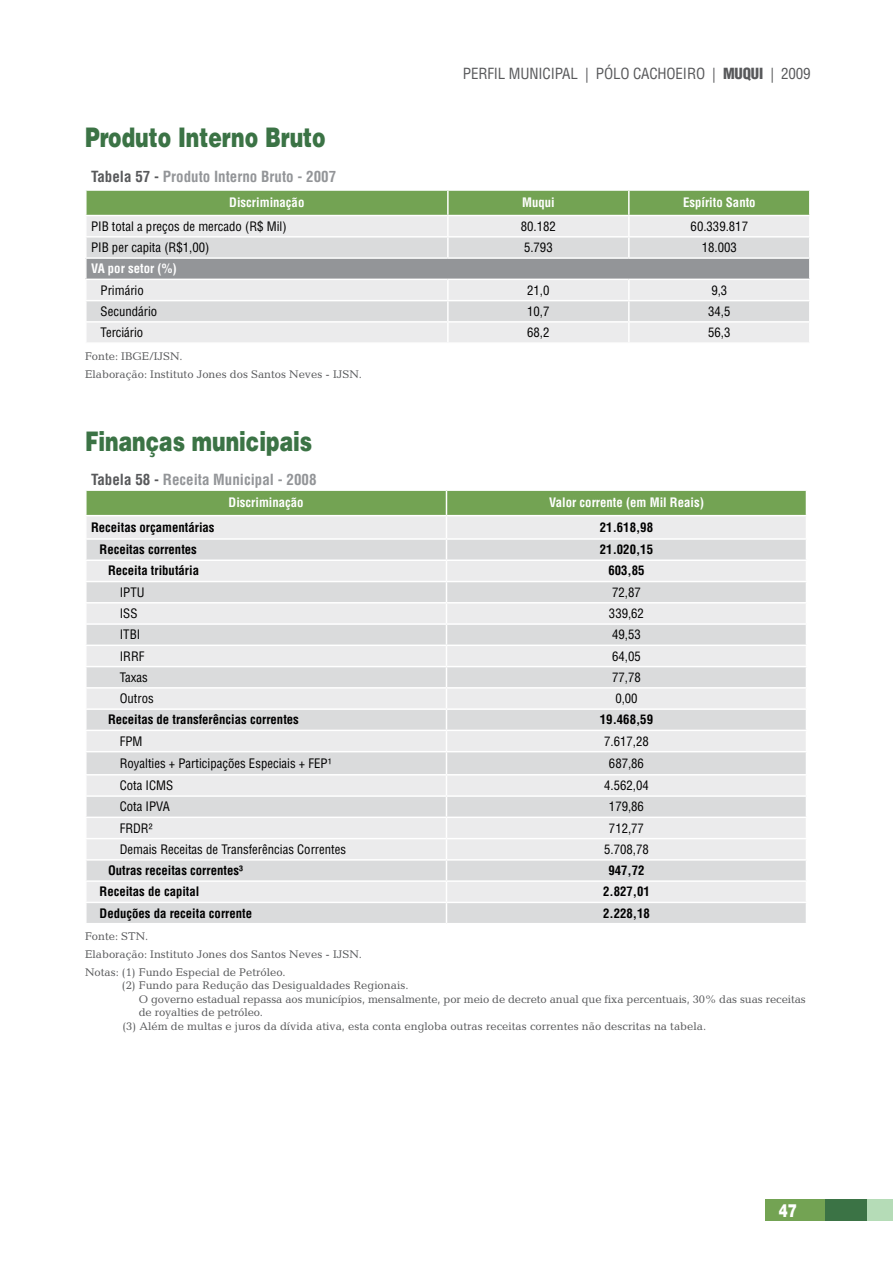
<style>
.page{position:relative;width:893px;height:1276px;background:#fff}
.page>*{position:absolute;margin:0;border:0;box-sizing:border-box;transform-origin:0 0}
.t1{font:900 27px "Helvetica LT Std";color:#3b7345;scale:.75 1}
.t2{font:900 18px "Helvetica LT Std";color:#fff;scale:.75 1}
.t3{font:700 condensed 15px "Helvetica LT Std";color:#939598}
.t4{font:condensed 15px "Helvetica LT Std";letter-spacing:-.01em;color:#58595b}
.t5{font:900 condensed 15px "Helvetica LT Std";color:#58595b}
.t6{font:condensed 12.75px "Helvetica LT Std";color:#000}
.t7{font:700 condensed 12.75px "Helvetica LT Std";color:#000}
.t8{font:700 condensed 12.75px "Helvetica LT Std";color:#fff}
.t9{font:11.25px/17.7px "Candida Std";color:#58595b}
.s1{font-weight:400}
.s2{color:#58595b}
</style>
<div class="page">
<div style="left:766px;top:1199px;width:59px;height:21px;background:#73a353"></div>
<div style="left:825px;top:1199px;width:42px;height:21px;background:#3b7345"></div>
<div style="left:867px;top:1199px;width:26px;height:21px;background:#b5dcb7"></div>
<div style="left:87px;top:191px;width:722px;height:24px;background:#73a353"></div>
<div style="left:87px;top:216px;width:722px;height:126px;background:#ebebec"></div>
<svg style="left:87px;top:237px;width:722px;height:84px;background:#e0e0e1"></svg>
<div style="left:86px;top:258px;width:724px;height:21px;background:#939598"></div>
<hr style="left:447px;top:191px;width:2px;height:24px;background:#fff">
<hr style="left:628px;top:191px;width:2px;height:24px;background:#fff">
<hr style="left:447px;top:216px;width:2px;height:20px;background:#fff">
<hr style="left:628px;top:216px;width:2px;height:20px;background:#fff">
<hr style="left:85px;top:236px;width:363px;height:1px;background:#fff">
<hr style="left:448px;top:236px;width:181px;height:1px;background:#fff">
<hr style="left:447px;top:237px;width:2px;height:20px;background:#fff">
<hr style="left:629px;top:236px;width:182px;height:1px;background:#fff">
<hr style="left:628px;top:237px;width:2px;height:20px;background:#fff">
<hr style="left:85px;top:257px;width:363px;height:2px;background:#fff">
<hr style="left:85px;top:259px;width:2px;height:20px;background:#fff">
<hr style="left:448px;top:257px;width:181px;height:2px;background:#fff">
<hr style="left:629px;top:257px;width:182px;height:2px;background:#fff">
<hr style="left:809px;top:259px;width:2px;height:20px;background:#fff">
<hr style="left:85px;top:279px;width:363px;height:1px;background:#fff">
<hr style="left:448px;top:279px;width:181px;height:1px;background:#fff">
<hr style="left:447px;top:280px;width:2px;height:20px;background:#fff">
<hr style="left:629px;top:279px;width:182px;height:1px;background:#fff">
<hr style="left:628px;top:280px;width:2px;height:20px;background:#fff">
<svg style="left:447px;top:323px;width:2px;height:19px"></svg>
<svg style="left:628px;top:323px;width:2px;height:19px"></svg>
<hr style="left:85px;top:300px;width:363px;height:1px;background:#fff">
<hr style="left:85px;top:321px;width:363px;height:2px;background:#fff">
<hr style="left:448px;top:300px;width:181px;height:1px;background:#fff">
<hr style="left:447px;top:301px;width:2px;height:20px;background:#fff">
<hr style="left:448px;top:321px;width:181px;height:2px;background:#fff">
<hr style="left:629px;top:300px;width:182px;height:1px;background:#fff">
<hr style="left:628px;top:301px;width:2px;height:20px;background:#fff">
<hr style="left:629px;top:321px;width:182px;height:2px;background:#fff">
<svg style="left:86px;top:490px;width:720px;height:433px;background:#dee1de"></svg>
<h1 class="t1" style="left:85px;top:120px;width:323px">Produto Interno Bruto</h1>
<h3 class="t4" style="left:463px;top:64px;width:213px">PERFIL MUNICIPAL | pólo cachoeiro</h3>
<h3 class="t5" style="left:712px;top:64px;width:20px"><span class="s1">|</span> MUQUI</h3>
<h3 class="t4" style="left:770px;top:64px;width:42px">| 2009</h3>
<h3 class="t3" style="left:91px;top:167px;width:247px"><span class="s2">Tabela 57 -</span> Produto Interno Bruto - 2007</h3>
<p class="t8" style="left:229px;top:195px;width:77px">Discriminação</p>
<p class="t8" style="left:522px;top:195px;width:34px">Muqui</p>
<p class="t8" style="left:683px;top:195px;width:74px">Espírito Santo</p>
<p class="t6" style="left:91px;top:218px;width:197px">PIB total a preços de mercado (R$ Mil)</p>
<p class="t6" style="left:521px;top:218px;width:37px">80.182</p>
<p class="t6" style="left:691px;top:218px;width:59px">60.339.817</p>
<p class="t6" style="left:91px;top:239px;width:120px">PIB per capita (R$1,00)</p>
<p class="t6" style="left:524px;top:239px;width:30px">5.793</p>
<p class="t6" style="left:702px;top:239px;width:37px">18.003</p>
<p class="t8" style="left:91px;top:261px;width:87px">VA por setor (%)</p>
<p class="t6" style="left:101px;top:282px;width:45px">Primário</p>
<p class="t6" style="left:527px;top:282px;width:24px">21,0</p>
<p class="t6" style="left:711px;top:282px;width:17px">9,3</p>
<p class="t6" style="left:101px;top:303px;width:58px">Secundário</p>
<p class="t6" style="left:527px;top:303px;width:24px">10,7</p>
<p class="t6" style="left:708px;top:303px;width:24px">34,5</p>
<p class="t6" style="left:101px;top:324px;width:44px">Terciário</p>
<p class="t6" style="left:527px;top:324px;width:24px">68,2</p>
<p class="t6" style="left:708px;top:324px;width:24px">56,3</p>
<p class="t9" style="left:85px;top:347px;width:278px">Fonte: IBGE/IJSN.<br>Elaboração: Instituto Jones dos Santos Neves - IJSN.</p>
<h1 class="t1" style="left:85px;top:423px;width:305px">Finanças municipais</h1>
<h3 class="t3" style="left:91px;top:470px;width:227px"><span class="s2">Tabela 58 -</span> Receita Municipal - 2008</h3>
<p class="t8" style="left:229px;top:495px;width:77px">Discriminação</p>
<p class="t8" style="left:549px;top:495px;width:156px">Valor corrente (em Mil Reais)</p>
<p class="t7" style="left:91px;top:519px;width:125px">Receitas orçamentárias</p>
<p class="t7" style="left:600px;top:519px;width:55px">21.618,98</p>
<p class="t7" style="left:100px;top:541px;width:99px">Receitas correntes</p>
<p class="t7" style="left:600px;top:541px;width:55px">21.020,15</p>
<p class="t7" style="left:108px;top:563px;width:93px">Receita tributária</p>
<p class="t7" style="left:608px;top:563px;width:38px">603,85</p>
<p class="t6" style="left:120px;top:584px;width:26px">IPTU</p>
<p class="t6" style="left:612px;top:584px;width:30px">72,87</p>
<p class="t6" style="left:120px;top:605px;width:19px">ISS</p>
<p class="t6" style="left:609px;top:605px;width:37px">339,62</p>
<p class="t6" style="left:120px;top:626px;width:22px">ITBI</p>
<p class="t6" style="left:612px;top:626px;width:30px">49,53</p>
<p class="t6" style="left:120px;top:648px;width:26px">IRRF</p>
<p class="t6" style="left:612px;top:648px;width:30px">64,05</p>
<p class="t6" style="left:120px;top:669px;width:30px">Taxas</p>
<p class="t6" style="left:612px;top:669px;width:30px">77,78</p>
<p class="t6" style="left:120px;top:690px;width:35px">Outros</p>
<p class="t6" style="left:615px;top:690px;width:24px">0,00</p>
<p class="t7" style="left:108px;top:711px;width:192px">Receitas de transferências correntes</p>
<p class="t7" style="left:600px;top:711px;width:55px">19.468,59</p>
<p class="t6" style="left:120px;top:733px;width:24px">FPM</p>
<p class="t6" style="left:604px;top:733px;width:46px">7.617,28</p>
<p class="t6" style="left:120px;top:755px;width:213px">Royalties + Participações Especiais + FEP¹</p>
<p class="t6" style="left:609px;top:755px;width:37px">687,86</p>
<p class="t6" style="left:120px;top:777px;width:55px">Cota ICMS</p>
<p class="t6" style="left:604px;top:777px;width:46px">4.562,04</p>
<p class="t6" style="left:120px;top:798px;width:52px">Cota IPVA</p>
<p class="t6" style="left:609px;top:798px;width:37px">179,86</p>
<p class="t6" style="left:120px;top:820px;width:34px">FRDR²</p>
<p class="t6" style="left:609px;top:820px;width:37px">712,77</p>
<p class="t6" style="left:120px;top:841px;width:228px">Demais Receitas de Transferências Correntes</p>
<p class="t6" style="left:604px;top:841px;width:46px">5.708,78</p>
<p class="t7" style="left:108px;top:862px;width:136px">Outras receitas correntes³</p>
<p class="t7" style="left:608px;top:862px;width:38px">947,72</p>
<p class="t7" style="left:100px;top:883px;width:101px">Receitas de capital</p>
<p class="t7" style="left:603px;top:883px;width:48px">2.827,01</p>
<p class="t7" style="left:100px;top:905px;width:154px">Deduções da receita corrente</p>
<p class="t7" style="left:603px;top:905px;width:48px">2.228,18</p>
<p class="t9" style="left:85px;top:927px;width:278px">Fonte: STN.<br>Elaboração: Instituto Jones dos Santos Neves - IJSN.<br>Notas: (1) Fundo Especial de Petróleo.</p>
<p class="t9" style="left:122px;top:976px;width:288px">(2) Fundo para Redução das Desigualdades Regionais.</p>
<p class="t9" style="left:139px;top:990px;width:668px">O governo estadual repassa aos municípios, mensalmente, por meio de decreto anual que fixa percentuais, 30% das suas receitas</p>
<p class="t9" style="left:139px;top:1003px;width:126px">de royalties de petróleo.</p>
<p class="t9" style="left:123px;top:1017px;width:585px">(3) Além de multas e juros da dívida ativa, esta conta engloba outras receitas correntes não descritas na tabela.</p>
<h2 class="t2" style="left:779px;top:1199px;width:26px">47</h2>
</div>
